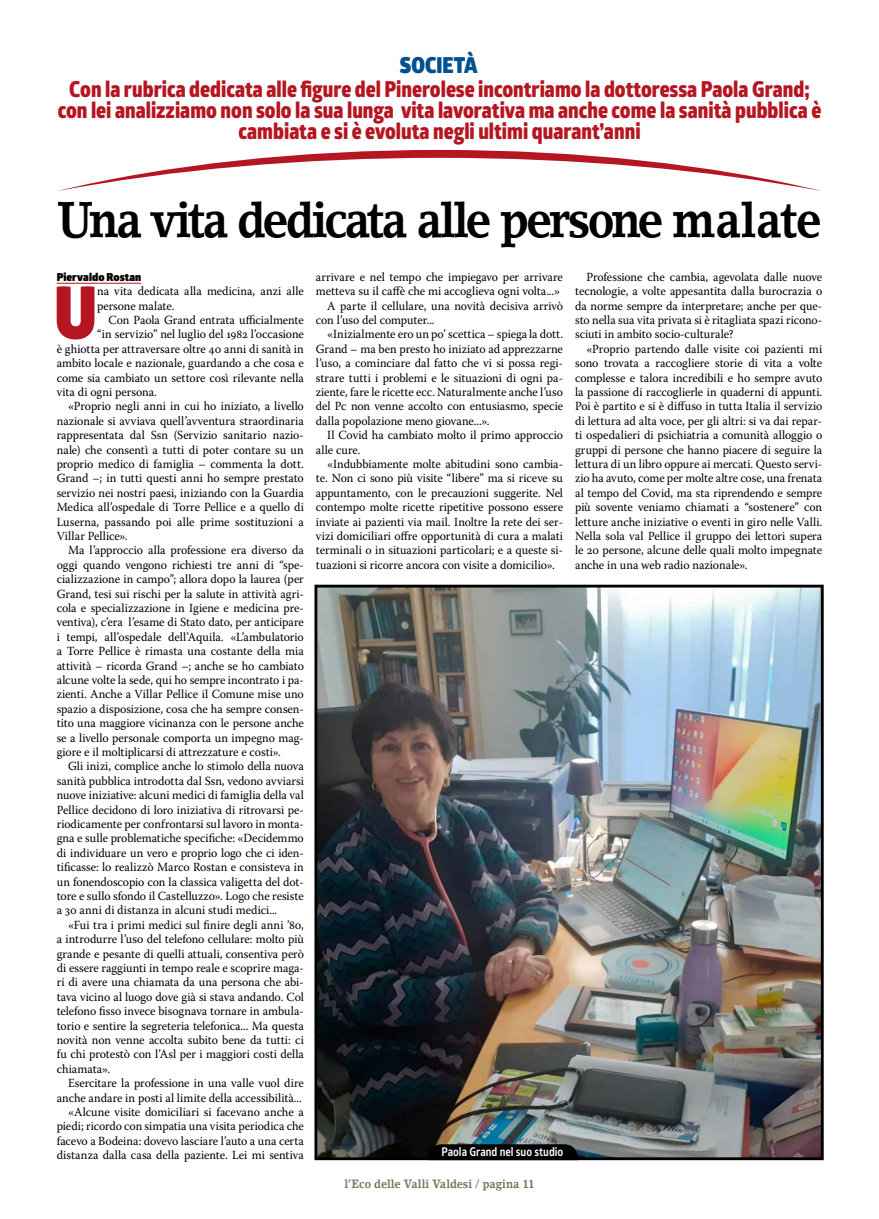
<style>
.page{position:relative;width:879px;height:1219px;background:#fff}
.page>*{position:absolute;margin:0;border:0;box-sizing:border-box;transform-origin:0 0}
.t1{font:900 72.4px "Glober";color:#b51621;scale:.88 1}
.t2{font:700 50px "Lino Letter Std";letter-spacing:-.06em;color:#000;scale:.88 1}
.t3{font:800 22px/21px "Glober";color:#b51621;text-align:center;scale:.88 1}
.t4{font:900 22px "Glober";letter-spacing:.01em;color:#00518e;scale:.88 1}
.t5{font:12.4px/14.4px "Warnock Pro";color:#000;text-align:justify;scale:.96 1}
.t6{font:700 12px "Lino Letter Std";letter-spacing:-.005em;color:#79735d;scale:.88 1}
.t7{font:700 12px "Glober";color:#fff;scale:.88 1}
.t8{font:900 11px "Glober";letter-spacing:.005em;color:#000}
</style>
<div class="page">
<hr style="left:57px;top:283px;width:84px;height:1px;background:#b51621">
<svg style="left:58px;top:150px;width:763px;height:41px"></svg>
<img style="left:318px;top:589px;width:501px;height:567px">
<div style="left:314px;top:585px;width:509px;height:575px;border:3px solid #000"></div>
<svg style="left:427px;top:1144px;width:152px;height:16px;background:#040405"></svg>
<h3 class="t4" style="left:400px;top:48px;width:90px">SOCIETÀ</h3>
<h3 class="t3" style="left:58px;top:79px;width:869px">Con la rubrica dedicata alle figure del Pinerolese incontriamo la dottoressa Paola Grand; con lei analizziamo non solo la sua lunga vita lavorativa ma anche come la sanità pubblica è cambiata e si è evoluta negli ultimi quarant’anni</h3>
<h2 class="t2" style="left:57px;top:189px;width:871px">Una vita dedicata alle persone malate</h2>
<p class="t8" style="left:57px;top:268px;width:86px">Piervaldo Rostan</p>
<h1 class="t1" style="left:54px;top:257px;width:50px">U</h1>
<p class="t5" style="left:97px;top:284px;width:217px">na vita dedicata alla medicina, anzi alle persone malate.</p>
<p class="t5" style="left:108px;top:313px;width:205px">Con Paola Grand entrata ufficialmente</p>
<p class="t5" style="left:97px;top:327px;width:217px">“in servizio” nel luglio del 1982 l’occasione</p>
<p class="t5" style="left:57px;top:341px;width:259px">è ghiotta per attraversare oltre 40 anni di sanità in</p>
<p class="t5" style="left:57px;top:356px;width:259px">ambito locale e nazionale, guardando a che cosa e</p>
<p class="t5" style="left:57px;top:370px;width:259px">come sia cambiato un settore così rilevante nella</p>
<p class="t5" style="left:57px;top:384px;width:106px">vita di ogni persona.</p>
<p class="t5" style="left:68px;top:399px;width:247px">«Proprio negli anni in cui ho iniziato, a livello</p>
<p class="t5" style="left:57px;top:413px;width:259px">nazionale si avviava quell’avventura straordinaria</p>
<p class="t5" style="left:57px;top:428px;width:259px">rappresentata dal Ssn (Servizio sanitario nazio-</p>
<p class="t5" style="left:57px;top:442px;width:259px">nale) che consentì a tutti di poter contare su un</p>
<p class="t5" style="left:57px;top:457px;width:259px">proprio medico di famiglia – commenta la dott.</p>
<p class="t5" style="left:57px;top:471px;width:259px">Grand –; in tutti questi anni ho sempre prestato</p>
<p class="t5" style="left:57px;top:485px;width:259px">servizio nei nostri paesi, iniziando con la Guardia</p>
<p class="t5" style="left:57px;top:500px;width:259px">Medica all’ospedale di Torre Pellice e a quello di</p>
<p class="t5" style="left:57px;top:514px;width:259px">Luserna, passando poi alle prime sostituzioni a</p>
<p class="t5" style="left:57px;top:529px;width:75px">Villar Pellice».</p>
<p class="t5" style="left:68px;top:543px;width:247px">Ma l’approccio alla professione era diverso da</p>
<p class="t5" style="left:57px;top:557px;width:259px">oggi quando vengono richiesti tre anni di “spe-</p>
<p class="t5" style="left:57px;top:572px;width:259px">cializzazione in campo”; allora dopo la laurea (per</p>
<p class="t5" style="left:57px;top:586px;width:259px">Grand, tesi sui rischi per la salute in attività agri-</p>
<p class="t5" style="left:57px;top:601px;width:259px">cola e specializzazione in Igiene e medicina pre-</p>
<p class="t5" style="left:57px;top:615px;width:259px">ventiva), c’era l’esame di Stato dato, per anticipare</p>
<p class="t5" style="left:57px;top:629px;width:259px">i tempi, all’ospedale dell’Aquila. «L’ambulatorio</p>
<p class="t5" style="left:57px;top:644px;width:259px">a Torre Pellice è rimasta una costante della mia</p>
<p class="t5" style="left:57px;top:658px;width:259px">attività – ricorda Grand –; anche se ho cambiato</p>
<p class="t5" style="left:57px;top:673px;width:259px">alcune volte la sede, qui ho sempre incontrato i pa-</p>
<p class="t5" style="left:57px;top:687px;width:259px">zienti. Anche a Villar Pellice il Comune mise uno</p>
<p class="t5" style="left:57px;top:701px;width:259px">spazio a disposizione, cosa che ha sempre consen-</p>
<p class="t5" style="left:57px;top:716px;width:259px">tito una maggiore vicinanza con le persone anche</p>
<p class="t5" style="left:57px;top:730px;width:259px">se a livello personale comporta un impegno mag-</p>
<p class="t5" style="left:57px;top:745px;width:235px">giore e il moltiplicarsi di attrezzature e costi».</p>
<p class="t5" style="left:68px;top:759px;width:247px">Gli inizi, complice anche lo stimolo della nuova</p>
<p class="t5" style="left:57px;top:773px;width:259px">sanità pubblica introdotta dal Ssn, vedono avviarsi</p>
<p class="t5" style="left:57px;top:788px;width:259px">nuove iniziative: alcuni medici di famiglia della val</p>
<p class="t5" style="left:57px;top:802px;width:259px">Pellice decidono di loro iniziativa di ritrovarsi pe-</p>
<p class="t5" style="left:57px;top:817px;width:259px">riodicamente per confrontarsi sul lavoro in monta-</p>
<p class="t5" style="left:57px;top:831px;width:259px">gna e sulle problematiche specifiche: «Decidemmo</p>
<p class="t5" style="left:57px;top:845px;width:259px">di individuare un vero e proprio logo che ci iden-</p>
<p class="t5" style="left:57px;top:860px;width:259px">tificasse: lo realizzò Marco Rostan e consisteva in</p>
<p class="t5" style="left:57px;top:874px;width:259px">un fonendoscopio con la classica valigetta del dot-</p>
<p class="t5" style="left:57px;top:889px;width:259px">tore e sullo sfondo il Castelluzzo». Logo che resiste</p>
<p class="t5" style="left:57px;top:903px;width:231px">a 30 anni di distanza in alcuni studi medici...</p>
<p class="t5" style="left:68px;top:917px;width:247px">«Fui tra i primi medici sul finire degli anni ’80,</p>
<p class="t5" style="left:57px;top:932px;width:259px">a introdurre l’uso del telefono cellulare: molto più</p>
<p class="t5" style="left:57px;top:946px;width:259px">grande e pesante di quelli attuali, consentiva però</p>
<p class="t5" style="left:57px;top:961px;width:259px">di essere raggiunti in tempo reale e scoprire maga-</p>
<p class="t5" style="left:57px;top:975px;width:259px">ri di avere una chiamata da una persona che abi-</p>
<p class="t5" style="left:57px;top:989px;width:259px">tava vicino al luogo dove già si stava andando. Col</p>
<p class="t5" style="left:57px;top:1004px;width:259px">telefono fisso invece bisognava tornare in ambula-</p>
<p class="t5" style="left:57px;top:1018px;width:259px">torio e sentire la segreteria telefonica... Ma questa</p>
<p class="t5" style="left:57px;top:1033px;width:259px">novità non venne accolta subito bene da tutti: ci</p>
<p class="t5" style="left:57px;top:1047px;width:259px">fu chi protestò con l’Asl per i maggiori costi della</p>
<p class="t5" style="left:57px;top:1061px;width:57px">chiamata».</p>
<p class="t5" style="left:68px;top:1076px;width:247px">Esercitare la professione in una valle vuol dire</p>
<p class="t5" style="left:57px;top:1090px;width:257px">anche andare in posti al limite della accessibilità...</p>
<p class="t5" style="left:68px;top:1105px;width:247px">«Alcune visite domiciliari si facevano anche a</p>
<p class="t5" style="left:57px;top:1119px;width:259px">piedi; ricordo con simpatia una visita periodica che</p>
<p class="t5" style="left:57px;top:1133px;width:259px">facevo a Bodeina: dovevo lasciare l’auto a una certa</p>
<p class="t5" style="left:57px;top:1148px;width:259px">distanza dalla casa della paziente. Lei mi sentiva</p>
<p class="t5" style="left:316px;top:269px;width:259px">arrivare e nel tempo che impiegavo per arrivare</p>
<p class="t5" style="left:316px;top:284px;width:256px">metteva su il caffè che mi accoglieva ogni volta...»</p>
<p class="t5" style="left:327px;top:298px;width:247px">A parte il cellulare, una novità decisiva arrivò</p>
<p class="t5" style="left:316px;top:312px;width:125px">con l’uso del computer...</p>
<p class="t5" style="left:327px;top:327px;width:247px">«Inizialmente ero un po’ scettica – spiega la dott.</p>
<p class="t5" style="left:316px;top:341px;width:259px">Grand – ma ben presto ho iniziato ad apprezzarne</p>
<p class="t5" style="left:316px;top:356px;width:259px">l’uso, a cominciare dal fatto che vi si possa regi-</p>
<p class="t5" style="left:316px;top:370px;width:259px">strare tutti i problemi e le situazioni di ogni pa-</p>
<p class="t5" style="left:316px;top:385px;width:259px">ziente, fare le ricette ecc. Naturalmente anche l’uso</p>
<p class="t5" style="left:316px;top:399px;width:259px">del Pc non venne accolto con entusiasmo, specie</p>
<p class="t5" style="left:316px;top:413px;width:182px">dalla popolazione meno giovane...».</p>
<p class="t5" style="left:327px;top:428px;width:247px">Il Covid ha cambiato molto il primo approccio</p>
<p class="t5" style="left:316px;top:442px;width:48px">alle cure.</p>
<p class="t5" style="left:327px;top:457px;width:247px">«Indubbiamente molte abitudini sono cambia-</p>
<p class="t5" style="left:316px;top:471px;width:259px">te. Non ci sono più visite “libere” ma si riceve su</p>
<p class="t5" style="left:316px;top:485px;width:259px">appuntamento, con le precauzioni suggerite. Nel</p>
<p class="t5" style="left:316px;top:500px;width:259px">contempo molte ricette ripetitive possono essere</p>
<p class="t5" style="left:316px;top:514px;width:259px">inviate ai pazienti via mail. Inoltre la rete dei ser-</p>
<p class="t5" style="left:316px;top:529px;width:259px">vizi domiciliari offre opportunità di cura a malati</p>
<p class="t5" style="left:316px;top:543px;width:259px">terminali o in situazioni particolari; e a queste si-</p>
<p class="t5" style="left:316px;top:557px;width:250px">tuazioni si ricorre ancora con visite a domicilio».</p>
<p class="t7" style="left:441px;top:1143px;width:140px">Paola Grand nel suo studio</p>
<p class="t6" style="left:344px;top:1176px;width:217px">l’Eco delle Valli Valdesi / pagina 11</p>
<p class="t5" style="left:575px;top:269px;width:259px;text-indent:11px">Professione che cambia, agevolata dalle nuove tecnologie, a volte appesantita dalla burocrazia o da norme sempre da interpretare; anche per que&shy;sto nella sua vita privata si è ritagliata spazi ricono&shy;sciuti in ambito socio-culturale?</p>
<p class="t5" style="left:575px;top:341px;width:259px;text-indent:11px">«Proprio partendo dalle visite coi pazienti mi sono trovata a raccogliere storie di vita a volte complesse e talora incredibili e ho sempre avuto la passione di raccoglierle in quaderni di appunti.<br>Poi è partito e si è diffuso in tutta Italia il servizio di lettura ad alta voce, per gli altri: si va dai repar&shy;ti ospedalieri di psichiatria a comunità alloggio o gruppi di persone che hanno piacere di seguire la lettura di un libro oppure ai mercati. Questo servi&shy;zio ha avuto, come per molte altre cose, una frenata al tempo del Covid, ma sta riprendendo e sempre più sovente veniamo chiamati a “sostenere” con letture anche iniziative o eventi in giro nelle Valli.<br>Nella sola val Pellice il gruppo dei lettori supera le 20 persone, alcune delle quali molto impegnate anche in una web radio nazionale».</p>
</div>
